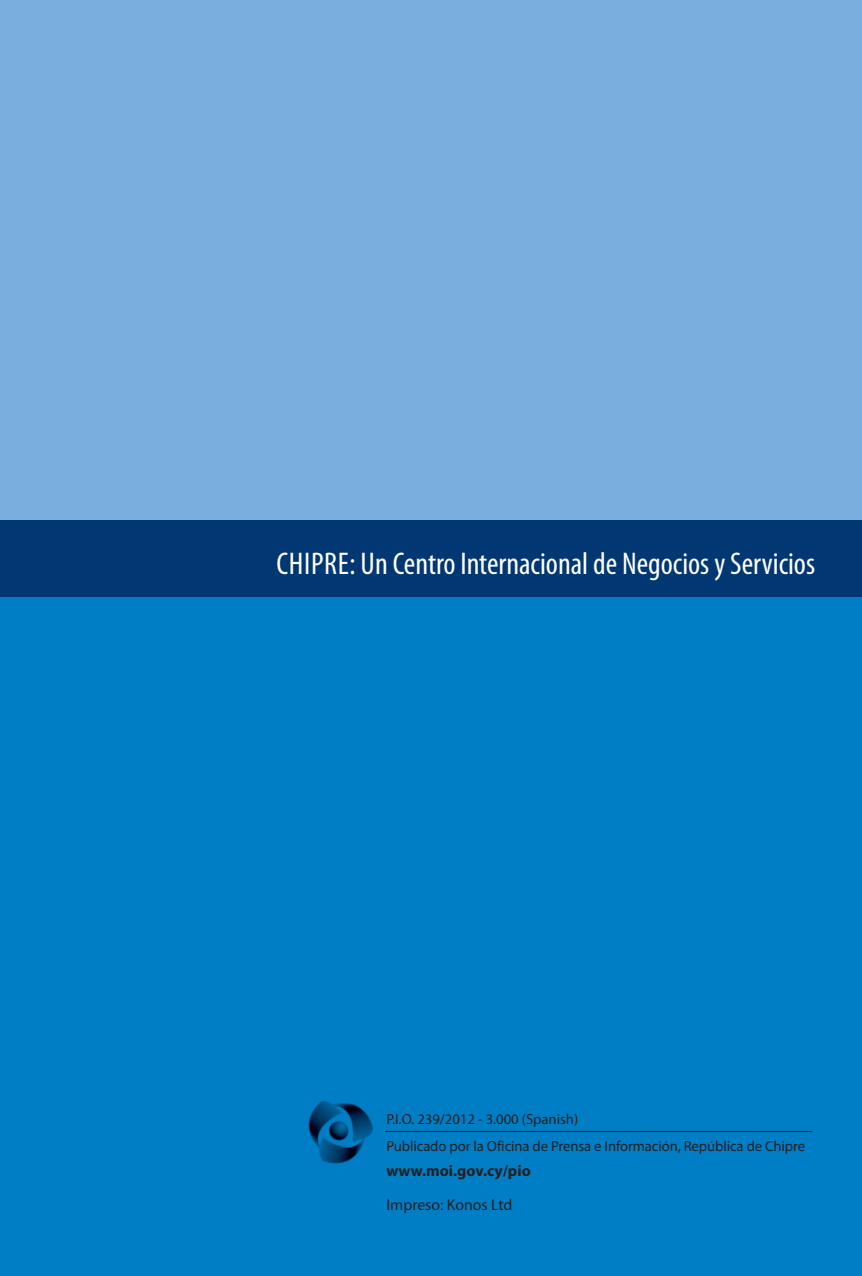
<style>
.page{position:relative;width:862px;height:1276px;background:#fff}
.page>*{position:absolute;margin:0;border:0;box-sizing:border-box;transform-origin:0 0}
.t1{font:condensed 31.5px "Myriad Pro";color:#fff}
.t2{font:700 15.75px "Myriad Pro";color:#231f20}
.t3{font:15.75px "Myriad Pro";color:#231f20}
.t4{font:14.62px/27px "Myriad Pro";letter-spacing:-.005em;color:#231f20}
</style>
<div class="page">
<div style="left:0;top:520px;width:861px;height:756px;background:#007ec5"></div>
<hr style="left:861px;top:0;width:1px;height:44px;background:#013874">
<div style="left:0;top:0;width:861px;height:521px;background:#79aede"></div>
<hr style="left:384px;top:1131px;width:427px;height:1px;background:#231f20">
<img style="left:308px;top:1101px;width:65px;height:63px">
<div style="left:0;top:520px;width:861px;height:76px;background:#013874"></div>
<h1 class="t1" style="left:276px;top:552px;width:540px">CHIPRE: Un Centro Internacional de Negocios y Servicios</h1>
<p class="t4" style="left:386px;top:1107px;width:420px">P.I.O. 239/2012 - 3.000 (Spanish)<br>Publicado por la Oficina de Prensa e Información, República de Chipre</p>
<p class="t2" style="left:386px;top:1165px;width:146px">www.moi.gov.cy/pio</p>
<p class="t3" style="left:386px;top:1198px;width:127px">Impreso: Konos Ltd</p>
</div>
